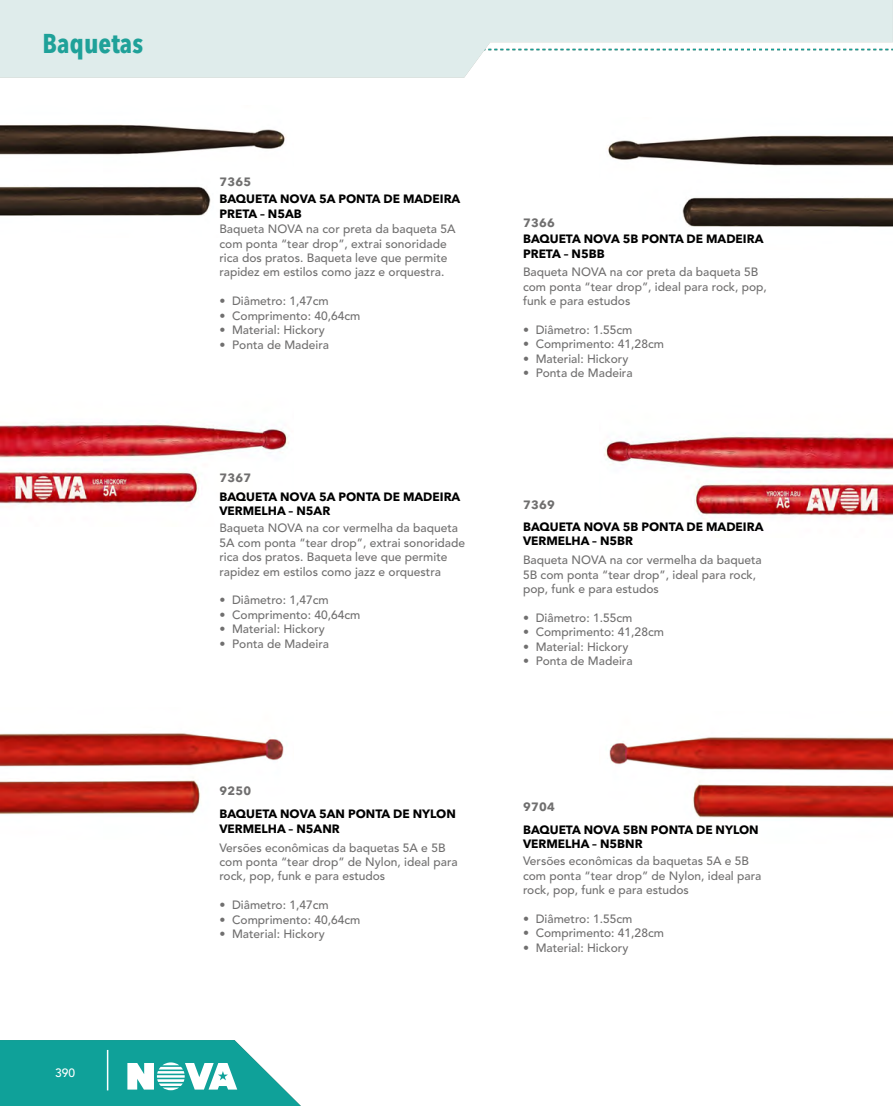
<style>
.page{position:relative;width:893px;height:1106px;background:#fff}
.page>*{position:absolute;margin:0;border:0;box-sizing:border-box;transform-origin:0 0}
.t1{font:700 condensed 27px "Avenir Next LT Pro";color:#1fa199}
.Paragraph_TITULOS{font:500 12px/14.4px "Avenir LT Std";color:#706f6f}
.Paragraph_TITULOS-2{font:700 12px/14.4px "Avenir Next LT Pro";color:#000}
.Paragraph_TITULOS-3{font:700 12px "Avenir Next LT Pro";letter-spacing:.02em;color:#706f6f}
.t2{font:500 12px "Avenir LT Std";color:#fff}
</style>
<div class="page">
<svg style="left:0;top:0;width:893px;height:78px;fill:#dfeceb"></svg>
<svg style="left:484px;top:49px;width:409px;height:1px"></svg>
<svg style="left:0;top:1040px;width:301px;height:66px"></svg>
<img style="left:607px;top:135px;width:286px;height:92px">
<img style="left:604px;top:434px;width:289px;height:82px">
<img style="left:609px;top:737px;width:284px;height:81px">
<img style="left:0;top:124px;width:286px;height:92px">
<img style="left:0;top:422px;width:289px;height:82px">
<img style="left:0;top:733px;width:284px;height:81px">
<p class="t1" style="left:43px;top:27px;width:102px">Baquetas</p>
<p class="t2" style="left:55px;top:1066px;width:22px">390</p>
<p class="Paragraph_TITULOS-3" style="left:219px;top:175px;width:33px">7365</p>
<p class="Paragraph_TITULOS-2" style="left:219px;top:192px;width:242px">BAQUETA NOVA 5A PONTA DE MADEIRA<br>PRETA – N5AB</p>
<p class="Paragraph_TITULOS" style="left:219px;top:222px;width:238px">Baqueta NOVA na cor preta da baqueta 5A com ponta “tear drop”, extrai sonoridade rica dos pratos. Baqueta leve que permite rapidez em estilos como jazz e orquestra.</p>
<p class="Paragraph_TITULOS" style="left:219px;top:294px;width:111px">• Diâmetro: 1,47cm</p>
<p class="Paragraph_TITULOS" style="left:219px;top:308px;width:142px">• Comprimento: 40,64cm</p>
<p class="Paragraph_TITULOS" style="left:219px;top:323px;width:107px">• Material: Hickory</p>
<p class="Paragraph_TITULOS" style="left:219px;top:337px;width:111px">• Ponta de Madeira</p>
<p class="Paragraph_TITULOS-3" style="left:219px;top:470px;width:33px">7367</p>
<p class="Paragraph_TITULOS-2" style="left:219px;top:489px;width:242px">BAQUETA NOVA 5A PONTA DE MADEIRA<br>VERMELHA – N5AR</p>
<p class="Paragraph_TITULOS" style="left:219px;top:521px;width:247px">Baqueta NOVA na cor vermelha da baqueta 5A com ponta “tear drop”, extrai sonoridade rica dos pratos. Baqueta leve que permite rapidez em estilos como jazz e orquestra</p>
<p class="Paragraph_TITULOS" style="left:219px;top:593px;width:111px">• Diâmetro: 1,47cm</p>
<p class="Paragraph_TITULOS" style="left:219px;top:608px;width:142px">• Comprimento: 40,64cm</p>
<p class="Paragraph_TITULOS" style="left:219px;top:622px;width:107px">• Material: Hickory</p>
<p class="Paragraph_TITULOS" style="left:219px;top:636px;width:111px">• Ponta de Madeira</p>
<p class="Paragraph_TITULOS-3" style="left:219px;top:783px;width:33px">9250</p>
<p class="Paragraph_TITULOS-2" style="left:219px;top:806px;width:238px">BAQUETA NOVA 5AN PONTA DE NYLON<br>VERMELHA – N5ANR</p>
<p class="Paragraph_TITULOS" style="left:219px;top:840px;width:240px">Versões econômicas da baquetas 5A e 5B com ponta “tear drop” de Nylon, ideal para rock, pop, funk e para estudos</p>
<p class="Paragraph_TITULOS" style="left:219px;top:898px;width:111px">• Diâmetro: 1,47cm</p>
<p class="Paragraph_TITULOS" style="left:219px;top:912px;width:142px">• Comprimento: 40,64cm</p>
<p class="Paragraph_TITULOS" style="left:219px;top:927px;width:107px">• Material: Hickory</p>
<p class="Paragraph_TITULOS-3" style="left:523px;top:215px;width:33px">7366</p>
<p class="Paragraph_TITULOS-2" style="left:523px;top:232px;width:242px">BAQUETA NOVA 5B PONTA DE MADEIRA<br>PRETA – N5BB</p>
<p class="Paragraph_TITULOS" style="left:523px;top:265px;width:245px">Baqueta NOVA na cor preta da baqueta 5B com ponta “tear drop”, ideal para rock, pop, funk e para estudos</p>
<p class="Paragraph_TITULOS" style="left:523px;top:323px;width:111px">• Diâmetro: 1.55cm</p>
<p class="Paragraph_TITULOS" style="left:523px;top:337px;width:142px">• Comprimento: 41,28cm</p>
<p class="Paragraph_TITULOS" style="left:523px;top:351px;width:107px">• Material: Hickory</p>
<p class="Paragraph_TITULOS" style="left:523px;top:366px;width:111px">• Ponta de Madeira</p>
<p class="Paragraph_TITULOS-3" style="left:523px;top:497px;width:33px">7369</p>
<p class="Paragraph_TITULOS-2" style="left:523px;top:519px;width:242px">BAQUETA NOVA 5B PONTA DE MADEIRA<br>VERMELHA – N5BR</p>
<p class="Paragraph_TITULOS" style="left:523px;top:553px;width:240px">Baqueta NOVA na cor vermelha da baqueta<br>5B com ponta “tear drop”, ideal para rock, pop, funk e para estudos</p>
<p class="Paragraph_TITULOS" style="left:523px;top:611px;width:111px">• Diâmetro: 1.55cm</p>
<p class="Paragraph_TITULOS" style="left:523px;top:625px;width:142px">• Comprimento: 41,28cm</p>
<p class="Paragraph_TITULOS" style="left:523px;top:639px;width:107px">• Material: Hickory</p>
<p class="Paragraph_TITULOS" style="left:523px;top:654px;width:111px">• Ponta de Madeira</p>
<p class="Paragraph_TITULOS-3" style="left:523px;top:799px;width:33px">9704</p>
<p class="Paragraph_TITULOS-2" style="left:523px;top:822px;width:237px">BAQUETA NOVA 5BN PONTA DE NYLON<br>VERMELHA – N5BNR</p>
<p class="Paragraph_TITULOS" style="left:523px;top:854px;width:240px">Versões econômicas da baquetas 5A e 5B com ponta “tear drop” de Nylon, ideal para rock, pop, funk e para estudos</p>
<p class="Paragraph_TITULOS" style="left:523px;top:912px;width:111px">• Diâmetro: 1.55cm</p>
<p class="Paragraph_TITULOS" style="left:523px;top:926px;width:142px">• Comprimento: 41,28cm</p>
<p class="Paragraph_TITULOS" style="left:523px;top:940px;width:107px">• Material: Hickory</p>
</div>
